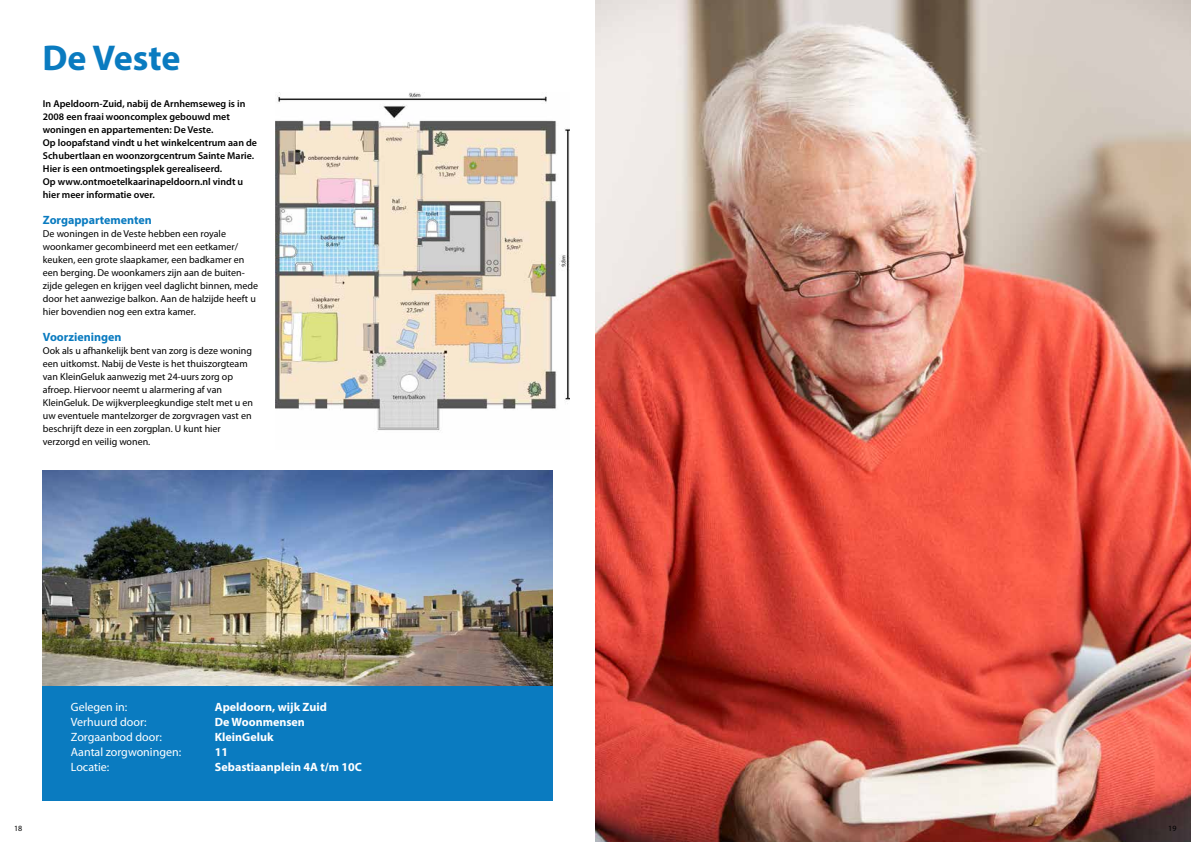
<style>
.page{position:relative;width:1191px;height:842px;background:#fff}
.page>*{position:absolute;margin:0;border:0;box-sizing:border-box;transform-origin:0 0}
.t1{font:700 36px "Myriad Pro";color:#0a7bc0}
.t2{font:12px "Myriad Pro";color:#fff}
.t3{font:700 12px "Myriad Pro";color:#fff}
.t4{font:700 12px "Myriad Pro";color:#0a7bc0}
.t5{font:10px/13px "Myriad Pro";color:#000}
.t6{font:600 10px/13px "Myriad Pro";color:#000}
.t7{font:8px "Myriad Pro";color:#000}
</style>
<div class="page">
<img style="left:595px;top:0;width:596px;height:842px">
<img style="left:43px;top:471px;width:510px;height:215px">
<div style="left:43px;top:686px;width:510px;height:114px;background:#0a7bc0"></div>
<img style="left:275px;top:93px;width:294px;height:338px">
<h1 class="t1" style="left:43px;top:34px;width:140px">De Veste</h1>
<p class="t6" style="left:43px;top:97px;width:216px">In Apeldoorn-Zuid, nabij de Arnhemseweg is in 2008 een fraai wooncomplex gebouwd met woningen en appartementen: De Veste.<br>Op loopafstand vindt u het winkelcentrum aan de Schubertlaan en woonzorgcentrum Sainte Marie.<br>Hier is een ontmoetingsplek gerealiseerd.<br>Op www.ontmoetelkaarinapeldoorn.nl vindt u hier meer informatie over.</p>
<p class="t4" style="left:43px;top:212px;width:111px">Zorgappartementen</p>
<p class="t5" style="left:43px;top:227px;width:217px">De woningen in de Veste hebben een royale woonkamer gecombineerd met een eetkamer/ keuken, een grote slaapkamer, een badkamer en een berging. De woonkamers zijn aan de buiten&shy;zijde gelegen en krijgen veel daglicht binnen, mede door het aanwezige balkon. Aan de halzijde heeft u hier bovendien nog een extra kamer.</p>
<p class="t4" style="left:43px;top:329px;width:80px">Voorzieningen</p>
<p class="t5" style="left:43px;top:344px;width:212px">Ook als u afhankelijk bent van zorg is deze woning een uitkomst. Nabij de Veste is het thuiszorgteam van KleinGeluk aanwezig met 24-uurs zorg op afroep. Hiervoor neemt u alarmering af van KleinGeluk. De wijkverpleegkundige stelt met u en uw eventuele mantelzorger de zorgvragen vast en beschrijft deze in een zorgplan. U kunt hier verzorgd en veilig wonen.</p>
<p class="t7" style="left:14px;top:823px;width:10px">18</p>
<p class="t2" style="left:71px;top:700px;width:58px">Gelegen in:</p>
<p class="t3" style="left:215px;top:699px;width:113px">Apeldoorn, wijk Zuid</p>
<p class="t2" style="left:71px;top:715px;width:77px">Verhuurd door:</p>
<p class="t3" style="left:215px;top:714px;width:91px">De Woonmensen</p>
<p class="t2" style="left:71px;top:730px;width:93px">Zorgaanbod door:</p>
<p class="t3" style="left:215px;top:729px;width:60px">KleinGeluk</p>
<p class="t2" style="left:71px;top:745px;width:112px">Aantal zorgwoningen:</p>
<p class="t3" style="left:215px;top:744px;width:15px">11</p>
<p class="t2" style="left:71px;top:760px;width:40px">Locatie:</p>
<p class="t3" style="left:215px;top:759px;width:149px">Sebastiaanplein 4A t/m 10C</p>
<p class="t7" style="left:1168px;top:823px;width:10px">19</p>
</div>
